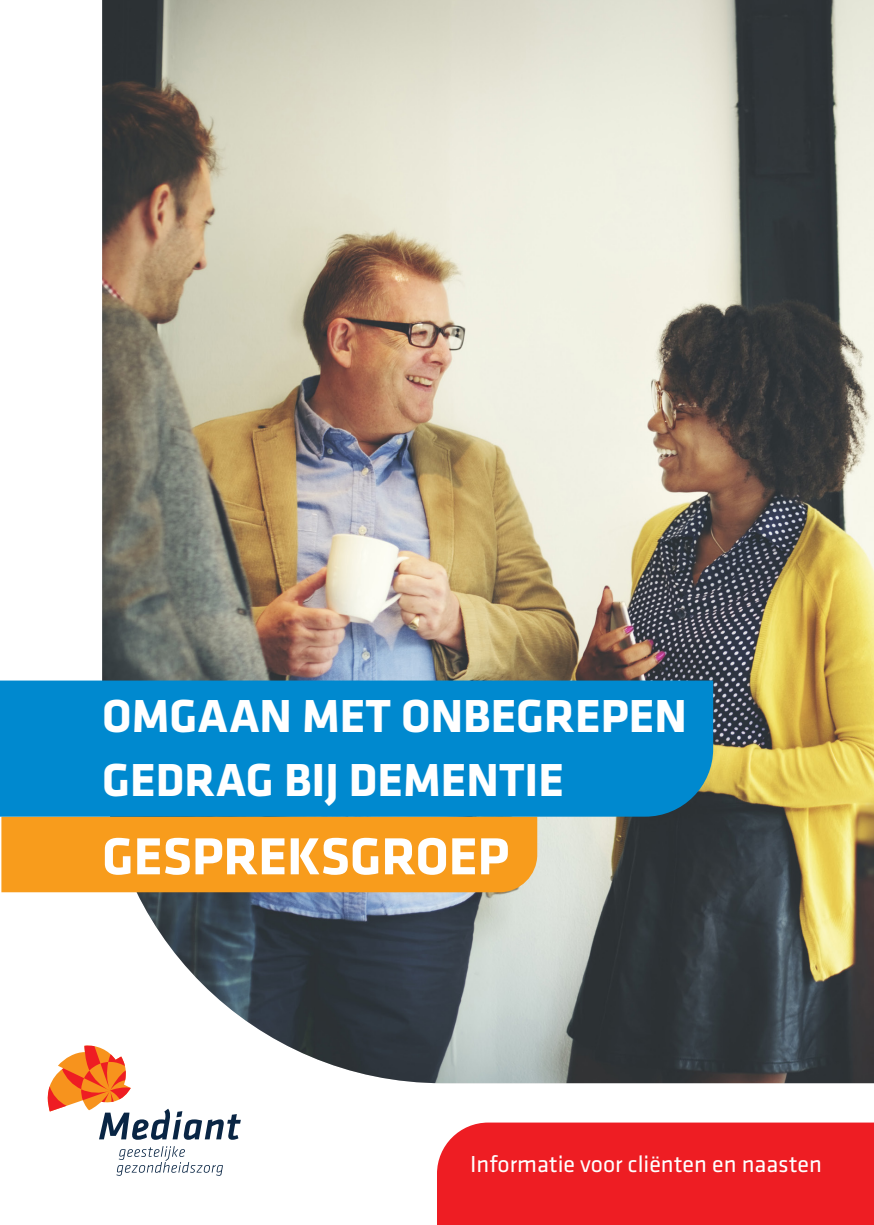
<style>
.page{position:relative;width:874px;height:1225px;background:#fff}
.page>*{position:absolute;margin:0;border:0;box-sizing:border-box;transform-origin:0 0}
.MEDIANT_HOOFDKOP_DIA{font:700 54px "Klavika Basic";color:#fff}
.MEDIANT_HOOFDKOP_DIA-2{font:700 48px "Klavika Basic";color:#fff}
.t1{font:24px "Klavika Basic";color:#fff}
</style>
<div class="page">
<img style="left:102px;top:0;width:771px;height:1083px">
<div style="left:437px;top:1122px;width:436px;height:103px;background:#ee1d23"></div>
<div style="left:1px;top:816px;width:536px;height:76px;background:#f89c1c"></div>
<div style="left:0;top:680px;width:712px;height:136px;background:#0089cf"></div>
<svg style="left:116px;top:1146px;width:107px;height:29px"></svg>
<svg style="left:47px;top:1044px;width:194px;height:95px"></svg>
<p class="MEDIANT_HOOFDKOP_DIA-2" style="left:102px;top:681px;width:586px">OMGAAN MET ONBEGREPEN</p>
<p class="MEDIANT_HOOFDKOP_DIA-2" style="left:102px;top:745px;width:463px">GEDRAG BIJ DEMENTIE</p>
<p class="MEDIANT_HOOFDKOP_DIA" style="left:102px;top:817px;width:408px">GESPREKSGROEP</p>
<p class="t1" style="left:470px;top:1148px;width:353px">Informatie voor cliënten en naasten</p>
</div>
